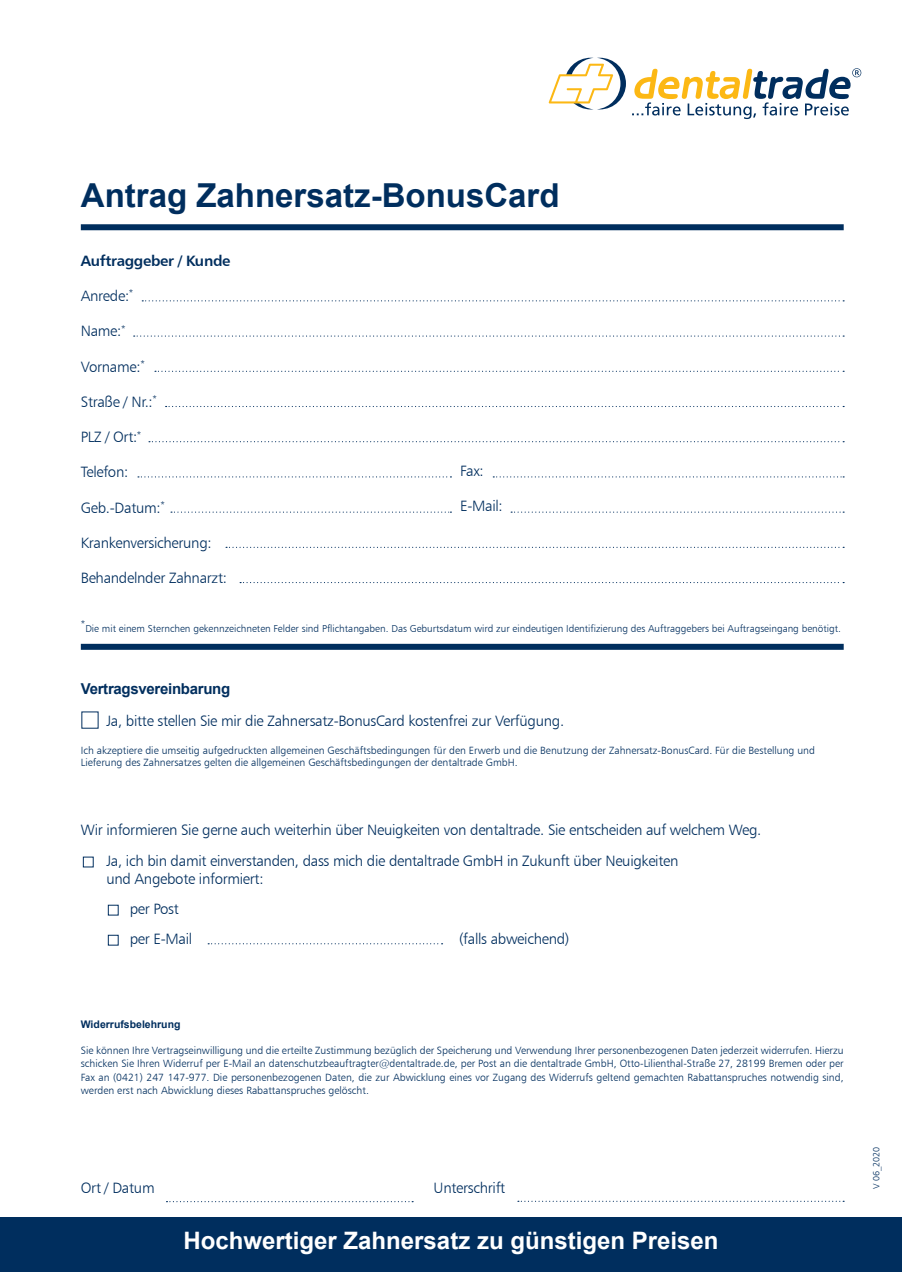
<style>
.page{position:relative;width:902px;height:1272px;background:#fff}
.page>*{position:absolute;margin:0;border:0;box-sizing:border-box;transform-origin:0 0}
.t1{font:700 33px "Arial";color:#002e5e}
.t2{font:700 24px "Arial";color:#fff}
.t3{font:15px/30px "Humanist 777 BT Light B";letter-spacing:-.02em;color:#002e5e}
.t4{font:700 15px "Arial";letter-spacing:-.02em;color:#002e5e}
.t5{font:15px "Humanist 777 BT Bold B";letter-spacing:-.02em;color:#002e5e}
.t6{font:10.5px/13.5px "Humanist 777 BT Light B";color:#002e5e;text-align:justify}
.t7{font:700 10.5px "Arial";color:#002e5e}
.t8{font:10.05px "Humanist 777 BT Light B";color:#002e5e}
.t9{font:9px "Humanist 777 BT Light B";color:#002e5e}
</style>
<div class="page">
<div style="left:0;top:1216px;width:901px;height:55px;background:#002e5e"></div>
<div style="left:81px;top:224px;width:762px;height:6px;background:#002e5e"></div>
<svg style="left:142px;top:300px;width:702px;height:1px"></svg>
<svg style="left:134px;top:335px;width:710px;height:1px"></svg>
<svg style="left:155px;top:371px;width:689px;height:1px"></svg>
<svg style="left:166px;top:406px;width:678px;height:1px"></svg>
<svg style="left:149px;top:441px;width:695px;height:1px"></svg>
<svg style="left:138px;top:476px;width:313px;height:1px"></svg>
<svg style="left:493px;top:476px;width:351px;height:1px"></svg>
<svg style="left:171px;top:511px;width:280px;height:1px"></svg>
<svg style="left:511px;top:511px;width:333px;height:1px"></svg>
<svg style="left:226px;top:547px;width:618px;height:1px"></svg>
<svg style="left:240px;top:582px;width:604px;height:1px"></svg>
<div style="left:81px;top:643px;width:762px;height:6px;background:#002e5e"></div>
<svg style="left:208px;top:943px;width:234px;height:1px"></svg>
<svg style="left:166px;top:1201px;width:247px;height:1px"></svg>
<svg style="left:518px;top:1200px;width:326px;height:1px"></svg>
<div style="left:83px;top:856px;width:11px;height:11px;border:1px solid #002e5e"></div>
<div style="left:108px;top:904px;width:11px;height:11px;border:1px solid #002e5e"></div>
<div style="left:108px;top:934px;width:11px;height:11px;border:1px solid #002e5e"></div>
<svg style="left:548px;top:58px;width:78px;height:51px"></svg>
<svg style="left:632px;top:68px;width:229px;height:51px"></svg>
<h1 class="t1" style="left:81px;top:172px;width:480px">Antrag Zahnersatz-BonusCard</h1>
<h3 class="t5" style="left:81px;top:251px;width:151px">Auftraggeber / Kunde</h3>
<h3 class="t3" style="left:81px;top:280px;width:54px">Anrede:<sup>*</sup></h3>
<h3 class="t3" style="left:81px;top:316px;width:46px">Name:<sup>*</sup></h3>
<h3 class="t3" style="left:81px;top:351px;width:65px">Vorname:<sup>*</sup></h3>
<h3 class="t3" style="left:81px;top:386px;width:78px">Straße / Nr.:<sup>*</sup></h3>
<h3 class="t3" style="left:81px;top:421px;width:62px">PLZ / Ort:<sup>*</sup></h3>
<h3 class="t3" style="left:81px;top:457px;width:49px">Telefon:</h3>
<h3 class="t3" style="left:81px;top:492px;width:86px">Geb.-Datum:<sup>*</sup></h3>
<h3 class="t3" style="left:81px;top:527px;width:132px">Krankenversicherung:</h3>
<h3 class="t3" style="left:81px;top:562px;width:148px">Behandelnder Zahnarzt:</h3>
<h3 class="t3" style="left:460px;top:455px;width:25px">Fax:</h3>
<h3 class="t3" style="left:460px;top:491px;width:44px">E-Mail:</h3>
<p class="t8" style="left:81px;top:622px;width:761px"><sup>*</sup>Die mit einem Sternchen gekennzeichneten Felder sind Pflichtangaben. Das Geburtsdatum wird zur eindeutigen Identifizierung des Auftraggebers bei Auftragseingang benötigt.</p>
<h3 class="t4" style="left:81px;top:678px;width:151px">Vertragsvereinbarung</h3>
<h3 class="t3" style="left:106px;top:705px;width:459px">Ja, bitte stellen Sie mir die Zahnersatz-BonusCard kostenfrei zur Verfügung.</h3>
<p class="t6" style="left:81px;top:744px;width:735px;line-height:12px">Ich akzeptiere die umseitig aufgedruckten allgemeinen Geschäftsbedingungen für den Erwerb und die Benutzung der Zahnersatz-BonusCard. Für die Bestellung und<br>Lieferung des Zahnersatzes gelten die allgemeinen Geschäftsbedingungen der dentaltrade GmbH.</p>
<h3 class="t3" style="left:106px;top:813px;width:656px;line-height:31.5px;text-indent:-26px">Wir informieren Sie gerne auch weiterhin über Neuigkeiten von dentaltrade. Sie entscheiden auf welchem Weg.<br>Ja, ich bin damit einverstanden, dass mich die dentaltrade GmbH in Zukunft über Neuigkeiten</h3>
<h3 class="t3" style="left:130px;top:863px;width:135px;text-indent:-23px">und Angebote informiert: per Post<br>per E-Mail</h3>
<h3 class="t3" style="left:459px;top:923px;width:112px">(falls abweichend)</h3>
<p class="t7" style="left:81px;top:1017px;width:101px">Widerrufsbelehrung</p>
<p class="t6" style="left:81px;top:1043px;width:764px">Sie können Ihre Vertragseinwilligung und die erteilte Zustimmung bezüglich der Speicherung und Verwendung Ihrer personenbezogenen Daten jederzeit widerrufen. Hierzu schicken Sie Ihren Widerruf per E-Mail an datenschutzbeauftragter@dentaltrade.de, per Post an die dentaltrade GmbH, Otto-Lilienthal-Straße 27, 28199 Bremen oder per Fax an (0421) 247 147-977. Die personenbezogenen Daten, die zur Abwicklung eines vor Zugang des Widerrufs geltend gemachten Rabattanspruches notwendig sind, werden erst nach Abwicklung dieses Rabattanspruches gelöscht.</p>
<h3 class="t3" style="left:81px;top:1172px;width:75px">Ort / Datum</h3>
<h3 class="t3" style="left:433px;top:1172px;width:73px">Unterschrift</h3>
<h2 class="t2" style="left:183px;top:1223px;width:536px">Hochwertiger Zahnersatz zu günstigen Preisen</h2>
<p class="t9" style="left:870px;top:1189px;width:44px;rotate:-90deg">V 06_2020</p>
</div>
